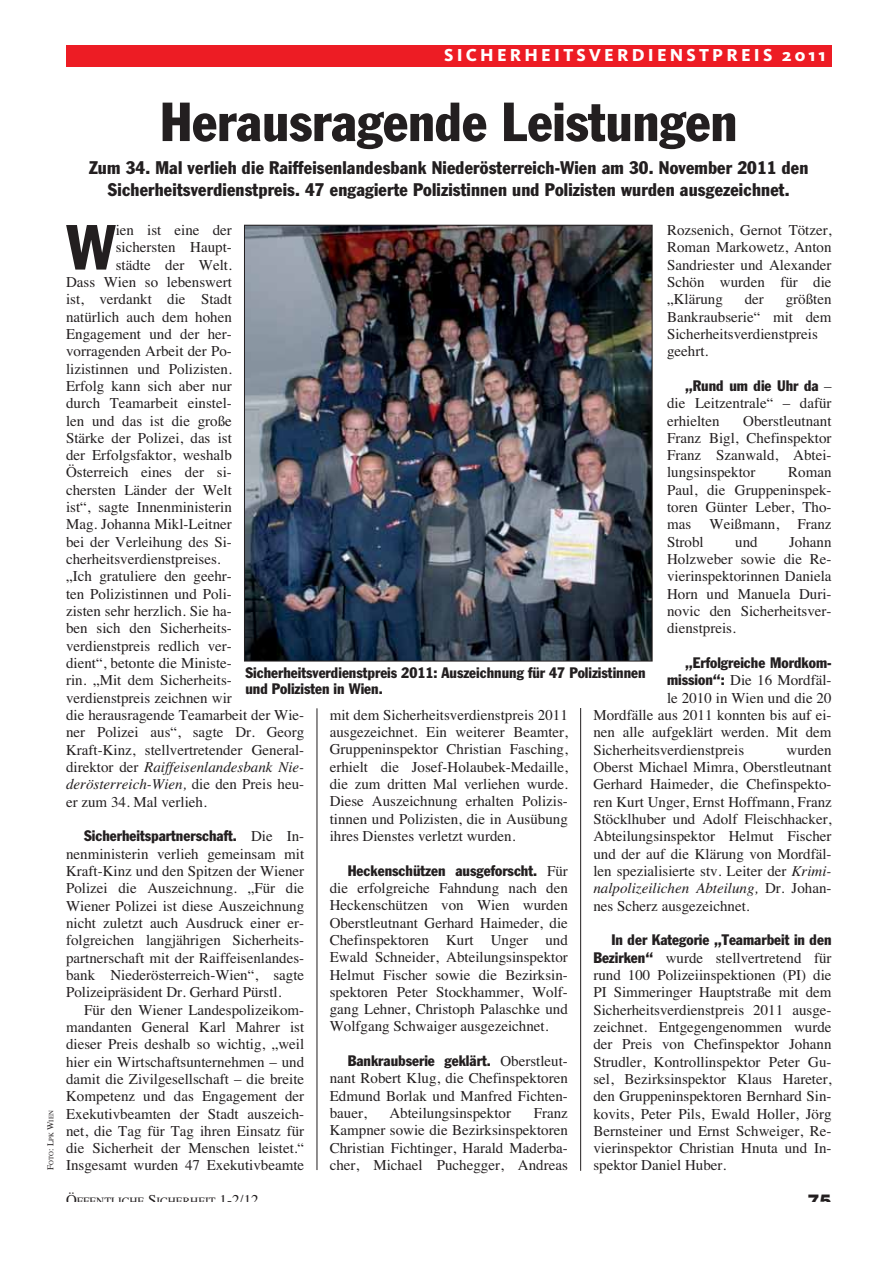
<style>
.page{position:relative;width:893px;height:1263px;background:#fff}
.page>*{position:absolute;margin:0;border:0;box-sizing:border-box;transform-origin:0 0}
.t1{font:condensed 62.55px "Franklin Gothic";color:#231f20}
.t2{font:condensed 54px "Franklin Gothic";color:#231f20}
.t3{font:condensed 18px/21.6px "Franklin Gothic";letter-spacing:.01em;color:#231f20;text-align:center}
.t4{font:800 18px "Kievit";letter-spacing:.175em;color:#fff}
.t5{font:900 18px "Helvetica";color:#231f20}
.t6{font:15px/17.2px "Times";color:#231f20;text-align:justify}
.t7{font:condensed 15px/15.8px "Franklin Gothic";color:#231f20}
.t8{font:italic 15px "Times";color:#231f20}
.t9{font:11.25px "Times";color:#231f20}
.t10{font:6.75px "Times";color:#231f20}
.s1{font-size:9px}
.s2{font-style:normal}
.s3{font-family:"Times";font-stretch:normal}
.s4{font-family:"Franklin Gothic";font-stretch:condensed}
.s5{font-style:italic}
.s6{font-size:15px}
</style>
<div class="page">
<hr style="left:317px;top:708px;width:1px;height:462px;background:#231f20">
<div style="left:66px;top:45px;width:765px;height:21px;background:#ed1c24"></div>
<hr style="left:580px;top:708px;width:1px;height:463px;background:#231f20">
<img style="left:246px;top:227px;width:404px;height:432px">
<p class="t4" style="left:444px;top:44px;width:383px">SICHERHEITSVERDIENSTPREIS 2011</p>
<p class="t10" style="left:49px;top:1170px;width:61px;rotate:-90deg"><span class="s1">F</span>OTO<span class="s1">: L</span>PK <span class="s1">W</span>IEN</p>
<h2 class="t2" style="left:160px;top:103px;width:579px">Herausragende Leistungen</h2>
<p class="t3" style="left:89px;top:159px;width:721px">Zum 34. Mal verlieh die Raiffeisenlandesbank Niederösterreich-Wien am 30. November 2011 den<br>Sicherheitsverdienstpreis. 47 engagierte Polizistinnen und Polizisten wurden ausgezeichnet.</p>
<h1 class="t1" style="left:66px;top:225px;width:51px">W</h1>
<p class="t6" style="left:116px;top:223px;width:118px">ien ist eine der</p>
<p class="t6" style="left:667px;top:223px;width:166px">Rozsenich, Gernot Tötzer, Roman Markowetz, Anton Sandriester und Alexander Schön wurden für die „Klärung</p>
<p class="t6" style="left:116px;top:240px;width:118px">sichersten Haupt-</p>
<p class="t6" style="left:116px;top:257px;width:118px">städte der Welt.</p>
<p class="t6" style="left:66px;top:275px;width:167px">Dass Wien so lebenswert</p>
<p class="t6" style="left:66px;top:292px;width:167px">ist, verdankt die Stadt</p>
<p class="t6" style="left:66px;top:309px;width:167px">natürlich auch dem hohen</p>
<p class="t6" style="left:66px;top:327px;width:167px">Engagement und der her-</p>
<p class="t6" style="left:66px;top:344px;width:167px">vorragenden Arbeit der Po-</p>
<p class="t6" style="left:66px;top:361px;width:167px">lizistinnen und Polizisten.</p>
<p class="t6" style="left:66px;top:379px;width:167px">Erfolg kann sich aber nur</p>
<p class="t6" style="left:66px;top:396px;width:167px">durch Teamarbeit einstel-</p>
<p class="t6" style="left:66px;top:413px;width:167px">len und das ist die große</p>
<p class="t6" style="left:66px;top:431px;width:167px">Stärke der Polizei, das ist</p>
<p class="t6" style="left:66px;top:448px;width:167px">der Erfolgsfaktor, weshalb</p>
<p class="t6" style="left:66px;top:465px;width:167px">Österreich eines der si-</p>
<p class="t6" style="left:66px;top:483px;width:167px">chersten Länder der Welt</p>
<p class="t6" style="left:66px;top:500px;width:167px">ist“, sagte Innenministerin</p>
<p class="t6" style="left:66px;top:517px;width:167px">Mag. Johanna Mikl-Leitner</p>
<p class="t6" style="left:66px;top:535px;width:167px">bei der Verleihung des Si-</p>
<p class="t6" style="left:66px;top:552px;width:156px">cherheitsverdienstpreises.</p>
<p class="t6" style="left:66px;top:569px;width:167px">„Ich gratuliere den geehr-</p>
<p class="t6" style="left:66px;top:587px;width:167px">ten Polizistinnen und Poli-</p>
<p class="t6" style="left:66px;top:604px;width:167px">zisten sehr herzlich. Sie ha-</p>
<p class="t6" style="left:66px;top:621px;width:167px">ben sich den Sicherheits-</p>
<p class="t6" style="left:66px;top:638px;width:167px">verdienstpreis redlich ver-</p>
<p class="t6" style="left:66px;top:656px;width:167px">dient“, betonte die Ministe-</p>
<p class="t6" style="left:66px;top:673px;width:167px">rin. „Mit dem Sicherheits-</p>
<p class="t6" style="left:66px;top:690px;width:167px">verdienstpreis zeichnen wir</p>
<p class="t6" style="left:66px;top:708px;width:240px">die herausragende Teamarbeit der Wie-</p>
<p class="t6" style="left:66px;top:725px;width:240px">ner Polizei aus“, sagte Dr. Georg</p>
<p class="t6" style="left:66px;top:742px;width:240px">Kraft-Kinz, stellvertretender General-</p>
<p class="t8" style="left:66px;top:762px;width:240px"><span class="s2">direktor der</span> Raiffeisenlandesbank Nie-</p>
<p class="t8" style="left:66px;top:779px;width:240px">derösterreich-Wien, <span class="s2">die den Preis heu-</span></p>
<p class="t6" style="left:66px;top:794px;width:142px">er zum 34. Mal verlieh.</p>
<p class="t7" style="left:84px;top:829px;width:222px">Sicherheitspartnerschaft. <span class="s3">Die In-</span></p>
<p class="t6" style="left:66px;top:846px;width:240px">nenministerin verlieh gemeinsam mit Kraft-Kinz und den Spitzen der Wiener Polizei die Auszeichnung. „Für die Wiener Polizei ist diese Auszeichnung nicht zuletzt auch Ausdruck einer er&shy;folgreichen langjährigen Sicherheits&shy;partnerschaft mit der Raiffeisenlandes&shy;bank Niederösterreich-Wien“, sagte Polizeipräsident Dr. Gerhard Pürstl.</p>
<p class="t6" style="left:66px;top:1002px;width:240px;text-indent:18px">Für den Wiener Landespolizeikom&shy;mandanten General Karl Mahrer ist dieser Preis deshalb so wichtig, „weil hier ein Wirtschaftsunternehmen – und damit die Zivilgesellschaft – die breite Kompetenz und das Engagement der Exekutivbeamten der Stadt auszeich&shy;net, die Tag für Tag ihren Einsatz für die Sicherheit der Menschen leistet.“ Insgesamt wurden 47 Exekutivbeamte</p>
<p class="t6" style="left:667px;top:292px;width:166px;text-align:left;text-indent:119px">größten<br>Bankraubserie“ mit dem<br>Sicherheitsverdienstpreis geehrt.</p>
<p class="t7" style="left:685px;top:379px;width:148px">„Rund um die Uhr da <span class="s3">–</span></p>
<p class="t6" style="left:667px;top:396px;width:166px">die Leitzentrale“ – dafür erhielten</p>
<p class="t6" style="left:745px;top:292px;width:21px">der</p>
<p class="t6" style="left:667px;top:413px;width:166px;text-indent:76px">Oberstleutnant Franz Bigl, Chefinspektor Franz Szanwald, Abtei&shy;lungsinspektor</p>
<p class="t6" style="left:667px;top:465px;width:166px;text-indent:121px">Roman Paul, die Gruppeninspek&shy;toren Günter Leber, Tho&shy;mas Weißmann, Franz Strobl</p>
<p class="t6" style="left:735px;top:535px;width:24px">und</p>
<p class="t6" style="left:667px;top:534px;width:166px;text-indent:122px">Johann Holzweber sowie die Re&shy;vierinspektorinnen Daniela Horn und Manuela Duri&shy;novic den Sicherheitsver&shy;dienstpreis.</p>
<p class="t7" style="left:685px;top:656px;width:148px">„Erfolgreiche Mordkom-</p>
<p class="t6" style="left:667px;top:673px;width:166px"><span class="s4">mission“:</span> Die 16 Mordfäl-</p>
<p class="t6" style="left:667px;top:690px;width:166px">le 2010 in Wien und die 20</p>
<p class="t6" style="left:593px;top:708px;width:240px">Mordfälle aus 2011 konnten bis auf ei-</p>
<p class="t6" style="left:593px;top:725px;width:240px">nen alle aufgeklärt werden. Mit dem</p>
<p class="t6" style="left:593px;top:742px;width:152px">Sicherheitsverdienstpreis</p>
<p class="t7" style="left:245px;top:666px;width:402px">Sicherheitsverdienstpreis 2011: Auszeichnung für 47 Polizistinnen und Polizisten in Wien.</p>
<p class="t6" style="left:330px;top:707px;width:240px">mit dem Sicherheitsverdienstpreis 2011 ausgezeichnet. Ein weiterer Beamter, Gruppeninspektor Christian Fasching, erhielt die Josef-Holaubek-Medaille, die zum dritten Mal verliehen wurde.<br>Diese Auszeichnung erhalten Polizis&shy;tinnen und Polizisten, die in Ausübung ihres Dienstes verletzt wurden.</p>
<p class="t7" style="left:348px;top:863px;width:222px">Heckenschützen ausgeforscht. <span class="s3">Für</span></p>
<p class="t6" style="left:330px;top:881px;width:240px">die erfolgreiche Fahndung nach den Heckenschützen von Wien wurden Oberstleutnant Gerhard Haimeder, die Chefinspektoren Kurt Unger und Ewald Schneider, Abteilungsinspektor Helmut Fischer sowie die Bezirksin&shy;spektoren Peter Stockhammer, Wolf&shy;gang Lehner, Christoph Palaschke und Wolfgang Schwaiger ausgezeichnet.</p>
<p class="t7" style="left:348px;top:1054px;width:222px">Bankraubserie geklärt. <span class="s3">Oberstleut-</span></p>
<p class="t6" style="left:330px;top:1071px;width:240px">nant Robert Klug, die Chefinspektoren Edmund Borlak und Manfred Fichten&shy;bauer,</p>
<p class="t6" style="left:593px;top:742px;width:240px;text-indent:193px">wurden Oberst Michael Mimra, Oberstleutnant Gerhard Haimeder, die Chefinspekto&shy;ren Kurt Unger, Ernst Hoffmann, Franz Stöcklhuber und Adolf Fleischhacker, Abteilungsinspektor Helmut Fischer und der auf die Klärung von Mordfäl&shy;len spezialisierte stv. Leiter der <span class="s5">Krimi&shy;nalpolizeilichen Abteilung,</span> Dr. Johan&shy;nes Scherz ausgezeichnet.</p>
<p class="t7" style="left:611px;top:933px;width:222px">In der Kategorie „Teamarbeit in den</p>
<p class="t6" style="left:593px;top:950px;width:240px"><span class="s4">Bezirken“</span> wurde stellvertretend für rund 100 Polizeiinspektionen (PI) die PI Simmeringer Hauptstraße mit dem Sicherheitsverdienstpreis 2011 ausge&shy;zeichnet. Entgegengenommen wurde der Preis von Chefinspektor Johann Strudler, Kontrollinspektor Peter Gu&shy;sel, Bezirksinspektor Klaus Hareter, den Gruppeninspektoren Bernhard Sin&shy;kovits, Peter Pils, Ewald Holler, Jörg Bernsteiner und Ernst Schweiger, Re&shy;vierinspektor Christian Hnuta und In&shy;spektor Daniel Huber.</p>
<p class="t6" style="left:389px;top:1106px;width:123px">Abteilungsinspektor</p>
<p class="t6" style="left:330px;top:1106px;width:240px;text-indent:204px">Franz Kampner sowie die Bezirksinspektoren Christian Fichtinger, Harald Maderba&shy;cher, Michael Puchegger, Andreas</p>
<p class="t9" style="left:66px;top:1197px;width:194px"><span class="s6">Ö</span>FFENTLICHE <span class="s6">S</span>ICHERHEIT <span class="s6">1-2/12</span></p>
<p class="t5" style="left:807px;top:1195px;width:26px">75</p>
</div>
